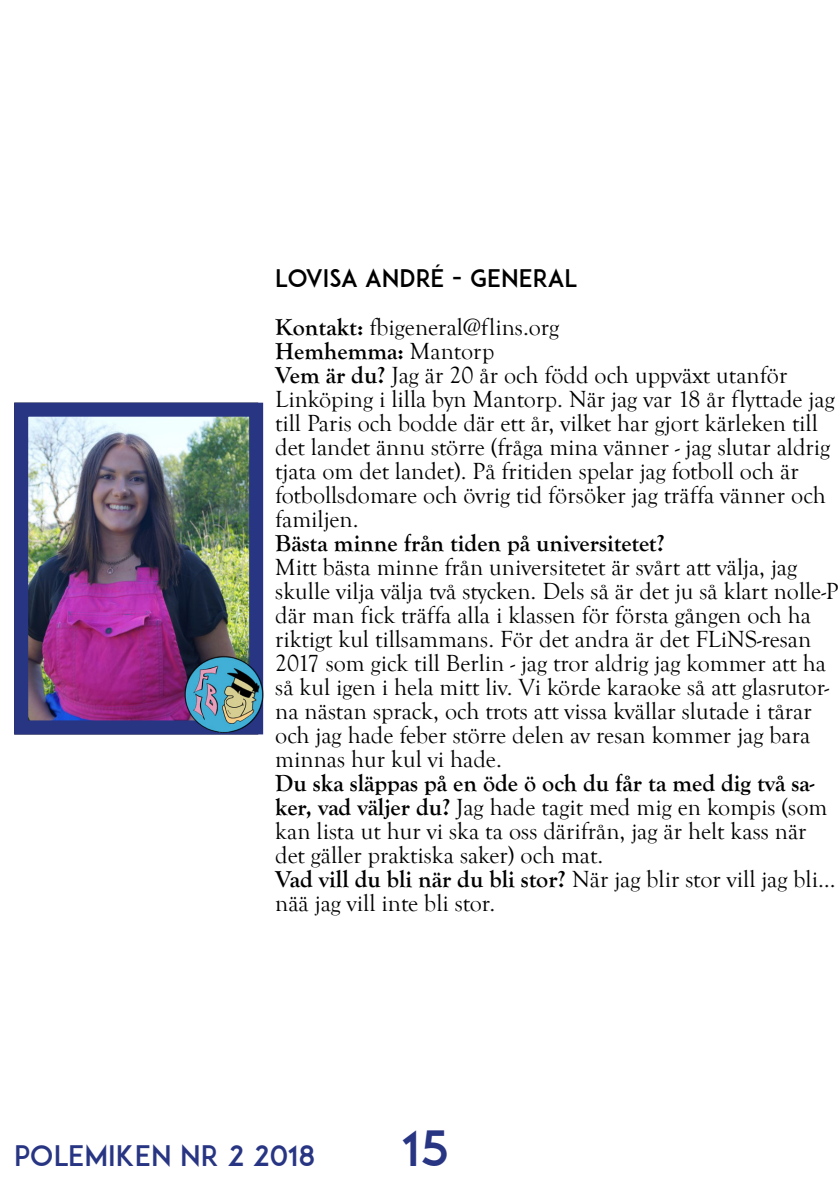
<style>
.page{position:relative;width:840px;height:1191px;background:#fff}
.page>*{position:absolute;margin:0;border:0;box-sizing:border-box;transform-origin:0 0}
.t1{font:48px "ADAM.CGPRO";color:#283583}
.t2{font:28px "ADAM.CGPRO";color:#283583}
.t3{font:24px/24px "Goudy Old Style T";color:#000}
.t4{font:700 24px "Goudy Old Style T";color:#000}
.t5{font:24px "ADAM.CGPRO";color:#000}
.s1{font-weight:700}
</style>
<div class="page">
<img style="left:29px;top:418px;width:219px;height:301px">
<div style="left:14px;top:403px;width:249px;height:331px;border:14px solid #283583"></div>
<img style="left:183px;top:653px;width:80px;height:81px">
<p class="t5" style="left:275px;top:263px;width:303px">LOVISA ANDRÉ - GENERAL</p>
<p class="t3" style="left:275px;top:316px;width:560px"><span class="s1">Kontakt:</span> fbigeneral@flins.org<br><span class="s1">Hemhemma:</span> Mantorp<br><span class="s1">Vem är du?</span> Jag är 20 år och född och uppväxt utanför Linköping i lilla byn Mantorp. När jag var 18 år flyttade jag till Paris och bodde där ett år, vilket har gjort kärleken till det landet ännu större (fråga mina vänner - jag slutar aldrig tjata om det landet). På fritiden spelar jag fotboll och är fotbollsdomare och övrig tid försöker jag träffa vänner och familjen.</p>
<p class="t4" style="left:275px;top:530px;width:390px">Bästa minne från tiden på universitetet?</p>
<p class="t3" style="left:275px;top:556px;width:564px">Mitt bästa minne från universitetet är svårt att välja, jag skulle vilja välja två stycken. Dels så är det ju så klart nolle-P där man fick träffa alla i klassen för första gången och ha riktigt kul tillsammans. För det andra är det FLiNS-resan 2017 som gick till Berlin - jag tror aldrig jag kommer att ha så kul igen i hela mitt liv. Vi körde karaoke så att glasrutor&shy;na nästan sprack, och trots att vissa kvällar slutade i tårar och jag hade feber större delen av resan kommer jag bara minnas hur kul vi hade.</p>
<p class="t3" style="left:275px;top:772px;width:561px"><span class="s1">Du ska släppas på en öde ö och du får ta med dig två sa&shy;ker, vad väljer du?</span> Jag hade tagit med mig en kompis (som kan lista ut hur vi ska ta oss därifrån, jag är helt kass när det gäller praktiska saker) och mat.<br><span class="s1">Vad vill du bli när du bli stor?</span> När jag blir stor vill jag bli… nää jag vill inte bli stor.</p>
<p class="t2" style="left:14px;top:1138px;width:302px">POLEMIKEN NR 2 2018</p>
<h1 class="t1" style="left:403px;top:1119px;width:48px">15</h1>
</div>
